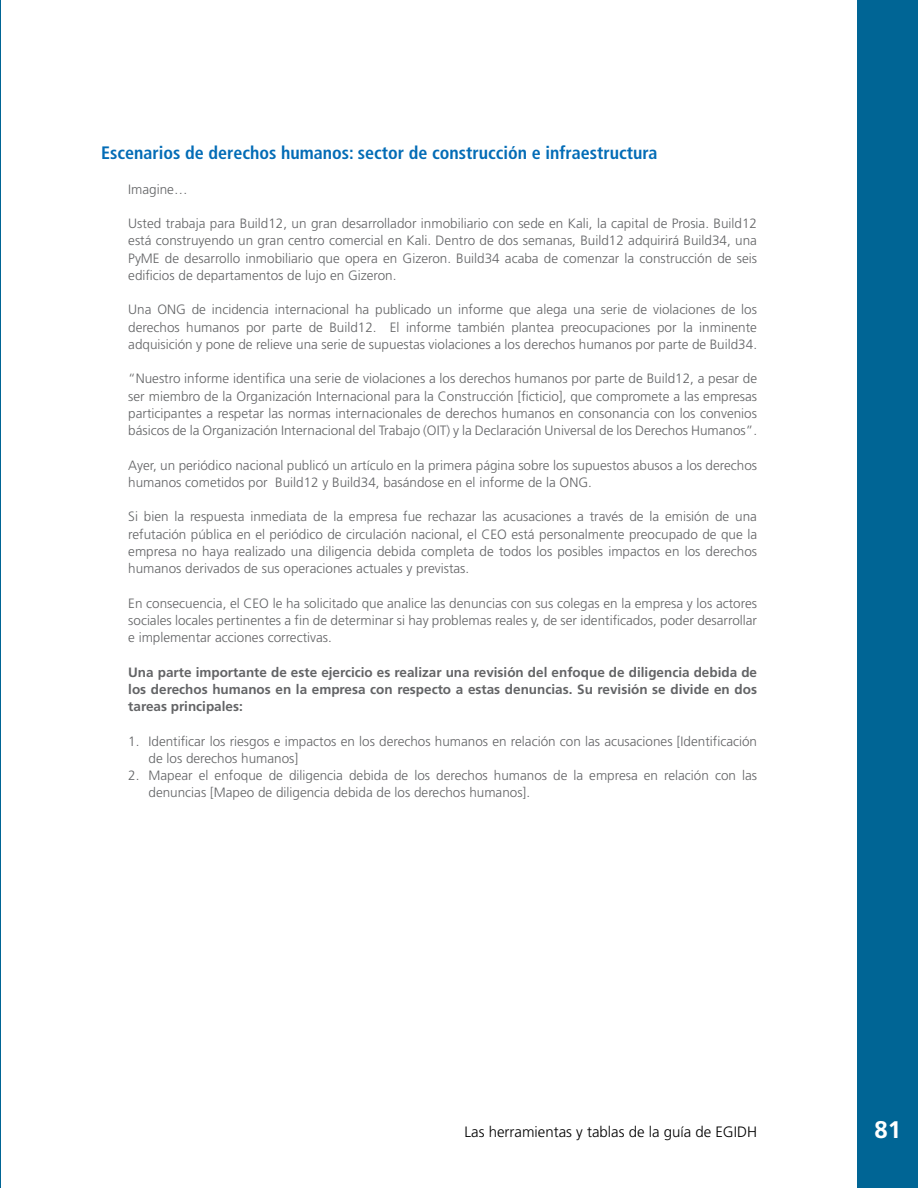
<style>
.page{position:relative;width:918px;height:1188px;background:#fff}
.page>*{position:absolute;margin:0;border:0;box-sizing:border-box;transform-origin:0 0}
.t1{font:700 24px "Frutiger LT Std";color:#fff}
.t2{font:700 condensed 18px "Frutiger LT Std";color:#036cb6}
.t3{font:300 15px "Frutiger LT Std";color:#000}
.t4{font:300 13.5px/17.2px "Frutiger LT Std";color:#636466;text-align:justify}
.t5{font:700 13.5px/17.2px "Frutiger LT Std";color:#636466;text-align:justify}
</style>
<div class="page">
<div style="left:857px;top:0;width:61px;height:1188px;background:#006595"></div>
<hr style="left:0;top:0;width:1px;height:1188px;background:#006595">
<h2 class="t2" style="left:101px;top:142px;width:558px">Escenarios de derechos humanos: sector de construcción e infraestructura</h2>
<p class="t4" style="left:128px;top:180px;width:61px">Imagine…</p>
<p class="t4" style="left:128px;top:215px;width:630px">Usted trabaja para Build12, un gran desarrollador inmobiliario con sede en Kali, la capital de Prosia. Build12 está construyendo un gran centro comercial en Kali. Dentro de dos semanas, Build12 adquirirá Build34, una PyME de desarrollo inmobiliario que opera en Gizeron. Build34 acaba de comenzar la construcción de seis edificios de departamentos de lujo en Gizeron.</p>
<p class="t4" style="left:128px;top:301px;width:630px">Una ONG de incidencia internacional ha publicado un informe que alega una serie de violaciones de los derechos humanos por parte de Build12. El informe también plantea preocupaciones por la inminente adquisición y pone de relieve una serie de supuestas violaciones a los derechos humanos por parte de Build34.</p>
<p class="t4" style="left:128px;top:370px;width:630px">“Nuestro informe identifica una serie de violaciones a los derechos humanos por parte de Build12, a pesar de ser miembro de la Organización Internacional para la Construcción [ficticio], que compromete a las empresas participantes a respetar las normas internacionales de derechos humanos en consonancia con los convenios básicos de la Organización Internacional del Trabajo (OIT) y la Declaración Universal de los Derechos Humanos”.</p>
<p class="t4" style="left:128px;top:456px;width:630px">Ayer, un periódico nacional publicó un artículo en la primera página sobre los supuestos abusos a los derechos humanos cometidos por Build12 y Build34, basándose en el informe de la ONG.</p>
<p class="t4" style="left:128px;top:508px;width:630px">Si bien la respuesta inmediata de la empresa fue rechazar las acusaciones a través de la emisión de una refutación pública en el periódico de circulación nacional, el CEO está personalmente preocupado de que la empresa no haya realizado una diligencia debida completa de todos los posibles impactos en los derechos humanos derivados de sus operaciones actuales y previstas.</p>
<p class="t4" style="left:128px;top:594px;width:630px">En consecuencia, el CEO le ha solicitado que analice las denuncias con sus colegas en la empresa y los actores sociales locales pertinentes a fin de determinar si hay problemas reales y, de ser identificados, poder desarrollar e implementar acciones correctivas.</p>
<p class="t5" style="left:128px;top:663px;width:630px">Una parte importante de este ejercicio es realizar una revisión del enfoque de diligencia debida de los derechos humanos en la empresa con respecto a estas denuncias. Su revisión se divide en dos tareas principales:</p>
<p class="t4" style="left:148px;top:733px;width:610px;text-indent:-20px">1. Identificar los riesgos e impactos en los derechos humanos en relación con las acusaciones [Identificación de los derechos humanos]</p>
<p class="t4" style="left:148px;top:767px;width:610px;text-indent:-20px">2. Mapear el enfoque de diligencia debida de los derechos humanos de la empresa en relación con las denuncias [Mapeo de diligencia debida de los derechos humanos].</p>
<p class="t3" style="left:465px;top:1124px;width:294px">Las herramientas y tablas de la guía de EGIDH</p>
<h1 class="t1" style="left:874px;top:1116px;width:28px">81</h1>
</div>
